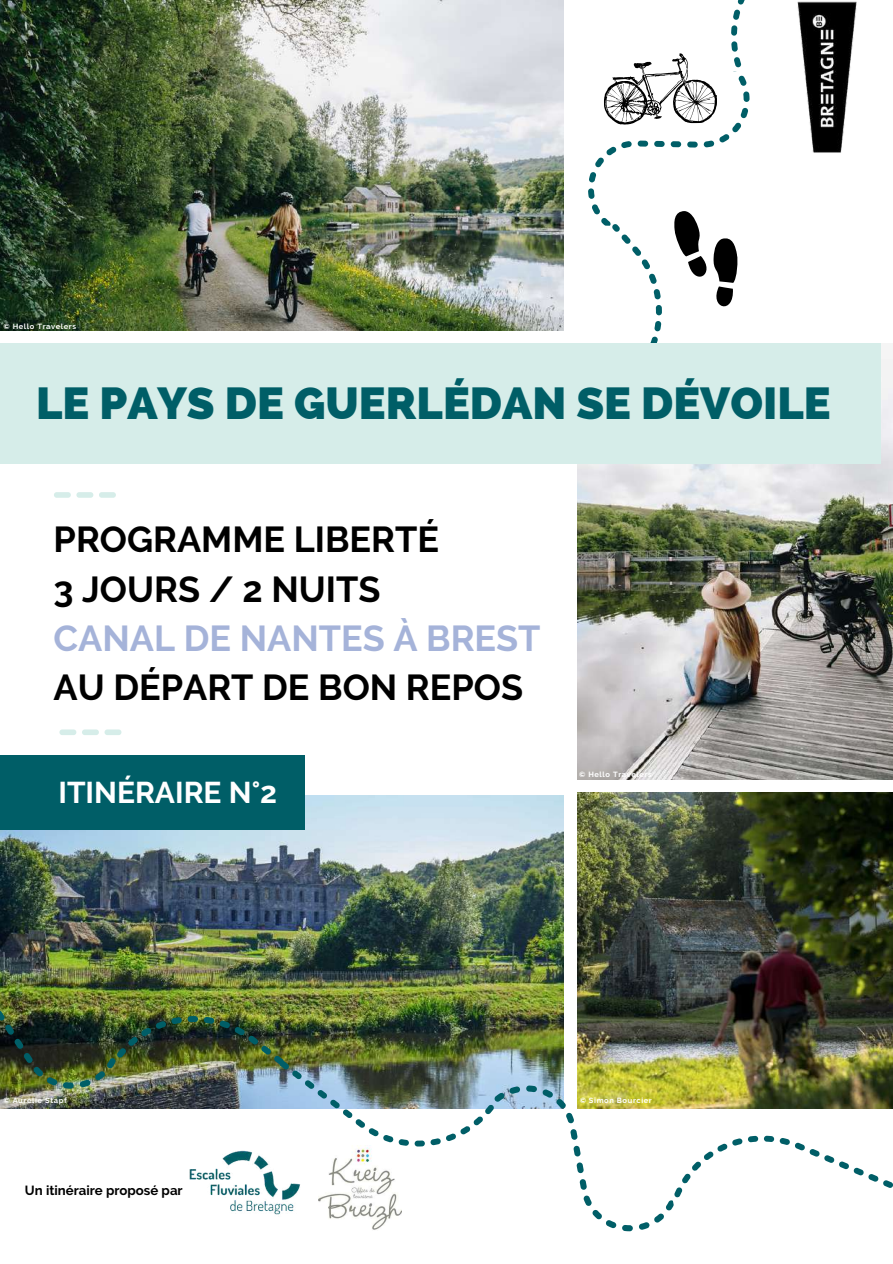
<style>
.page{position:relative;width:893px;height:1264px;background:#fff}
.page>*{position:absolute;margin:0;border:0;box-sizing:border-box;transform-origin:0 0}
.t1{font:800 45px "Raleway";color:#005e67}
.t2{font:700 36px/49.5px "Raleway";color:#000}
.t3{font:700 36px "Raleway";color:#a5b3d9}
.t4{font:700 30px "Raleway";color:#fff}
.t5{font:700 13.2px "Raleway";color:#000}
.t6{font:700 7.5px "Raleway";letter-spacing:.08em;color:#fff}
</style>
<div class="page">
<img style="left:0;top:795px;width:563px;height:265px">
<img style="left:318px;top:1184px;width:83px;height:46px">
<img style="left:577px;top:343px;width:315px;height:436px">
<img style="left:190px;top:1159px;width:110px;height:56px">
<div style="left:0;top:755px;width:304px;height:74px;background:#005e67"></div>
<img style="left:0;top:0;width:563px;height:330px">
<img style="left:267px;top:984px;width:232px;height:200px">
<img style="left:0;top:905px;width:298px;height:254px">
<div style="left:0;top:343px;width:880px;height:120px;background:#d6ede9"></div>
<img style="left:577px;top:792px;width:315px;height:268px">
<svg style="left:563px;top:0;width:294px;height:319px"></svg>
<svg style="left:54px;top:492px;width:62px;height:6px"></svg>
<svg style="left:59px;top:729px;width:62px;height:6px"></svg>
<img style="left:487px;top:1060px;width:405px;height:172px">
<p class="t6" style="left:3px;top:322px;width:74px">© Hello Travelers</p>
<h1 class="t1" style="left:36px;top:376px;width:796px">LE PAYS DE GUERLÉDAN SE DÉVOILE</h1>
<h2 class="t2" style="left:54px;top:514px;width:387px">PROGRAMME LIBERTÉ<br>3 JOURS / 2 NUITS</h2>
<h2 class="t3" style="left:54px;top:617px;width:488px">CANAL DE NANTES À BREST</h2>
<h2 class="t2" style="left:54px;top:663px;width:471px">AU DÉPART DE BON REPOS</h2>
<h3 class="t4" style="left:58px;top:774px;width:220px">ITINÉRAIRE N°2</h3>
<p class="t6" style="left:579px;top:769px;width:74px">© Hello Travelers</p>
<p class="t6" style="left:3px;top:1095px;width:65px">© Aurélie Stapf</p>
<p class="t6" style="left:579px;top:1095px;width:74px">© Simon Bourcier</p>
<h3 class="t5" style="left:25px;top:1182px;width:159px">Un itinéraire proposé par</h3>
</div>
